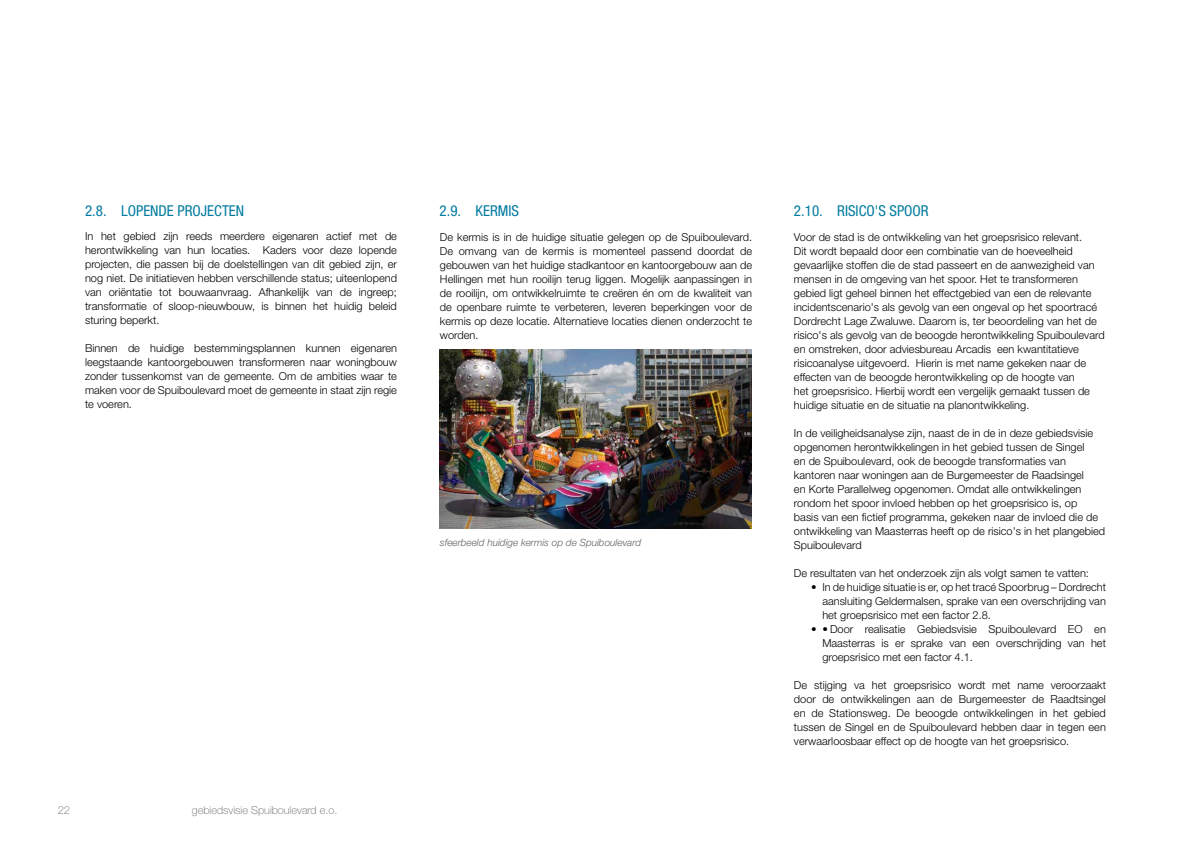
<style>
.page{position:relative;width:1191px;height:842px;background:#fff}
.page>*{position:absolute;margin:0;border:0;box-sizing:border-box;transform-origin:0 0}
.t1{font:condensed 15px "Helvetica Neue LT Pro";color:#007b9f}
.t2{font:300 11px/14px "Helvetica Neue LT Pro";color:#000;text-align:justify}
.t3{font:100 11px "Helvetica Neue LT Pro";color:#646363}
.t4{font:italic 300 10px "Helvetica Neue LT Pro";color:#646363}
</style>
<div class="page">
<img style="left:440px;top:350px;width:312px;height:179px">
<h1 class="t1" style="left:85px;top:202px;width:161px">2.8. LOPENDE PROJECTEN</h1>
<h1 class="t1" style="left:439px;top:202px;width:81px">2.9. KERMIS</h1>
<h1 class="t1" style="left:794px;top:202px;width:136px">2.10. RISICO'S SPOOR</h1>
<p class="t2" style="left:85px;top:229px;width:313px">In het gebied zijn reeds meerdere eigenaren actief met de herontwikkeling van hun locaties. Kaders voor deze lopende projecten, die passen bij de doelstellingen van dit gebied zijn, er nog niet. De initiatieven hebben verschillende status; uiteenlopend van oriëntatie tot bouwaanvraag. Afhankelijk van de ingreep; transformatie of sloop-nieuwbouw, is binnen het huidig beleid sturing beperkt.</p>
<p class="t2" style="left:85px;top:341px;width:313px">Binnen de huidige bestemmingsplannen kunnen eigenaren leegstaande kantoorgebouwen transformeren naar woningbouw zonder tussenkomst van de gemeente. Om de ambities waar te maken voor de Spuiboulevard moet de gemeente in staat zijn regie te voeren.</p>
<p class="t3" style="left:58px;top:803px;width:14px">22</p>
<p class="t3" style="left:192px;top:803px;width:147px">gebiedsvisie Spuiboulevard e.o.</p>
<p class="t2" style="left:440px;top:230px;width:314px">De kermis is in de huidige situatie gelegen op de Spuiboulevard.<br>De omvang van de kermis is momenteel passend doordat de gebouwen van het huidige stadkantoor en kantoorgebouw aan de Hellingen met hun rooilijn terug liggen. Mogelijk aanpassingen in de rooilijn, om ontwikkelruimte te creëren én om de kwaliteit van de openbare ruimte te verbeteren, leveren beperkingen voor de kermis op deze locatie. Alternatieve locaties dienen onderzocht te worden.</p>
<p class="t4" style="left:440px;top:537px;width:203px">sfeerbeeld huidige kermis op de Spuiboulevard</p>
<p class="t2" style="left:794px;top:230px;width:312px;text-align:left">Voor de stad is de ontwikkeling van het groepsrisico relevant.<br>Dit wordt bepaald door een combinatie van de hoeveelheid gevaarlijke stoffen die de stad passeert en de aanwezigheid van mensen in de omgeving van het spoor. Het te transformeren gebied ligt geheel binnen het effectgebied van een de relevante incidentscenario's als gevolg van een ongeval op het spoortracé Dordrecht Lage Zwaluwe. Daarom is, ter beoordeling van het de risico's als gevolg van de beoogde herontwikkeling Spuiboulevard en omstreken, door adviesbureau Arcadis een kwantitatieve risicoanalyse uitgevoerd. Hierin is met name gekeken naar de effecten van de beoogde herontwikkeling op de hoogte van<br>het groepsrisico. Hierbij wordt een vergelijk gemaakt tussen de huidige situatie en de situatie na planontwikkeling.</p>
<p class="t2" style="left:794px;top:426px;width:313px;text-align:left">In de veiligheidsanalyse zijn, naast de in de in deze gebiedsvisie opgenomen herontwikkelingen in het gebied tussen de Singel<br>en de Spuiboulevard, ook de beoogde transformaties van kantoren naar woningen aan de Burgemeester de Raadsingel<br>en Korte Parallelweg opgenomen. Omdat alle ontwikkelingen rondom het spoor invloed hebben op het groepsrisico is, op<br>basis van een fictief programma, gekeken naar de invloed die de ontwikkeling van Maasterras heeft op de risico's in het plangebied Spuiboulevard</p>
<p class="t2" style="left:794px;top:566px;width:296px">De resultaten van het onderzoek zijn als volgt samen te vatten:</p>
<p class="t2" style="left:822px;top:580px;width:285px;text-indent:-11px">• In de huidige situatie is er, op het tracé Spoorbrug – Dordrecht aansluiting Geldermalsen, sprake van een overschrijding van het groepsrisico met een factor 2.8.</p>
<p class="t2" style="left:822px;top:622px;width:285px;text-indent:-11px">• • Door realisatie Gebiedsvisie Spuiboulevard EO en Maasterras is er sprake van een overschrijding van het groepsrisico met een factor 4.1.</p>
<p class="t2" style="left:794px;top:678px;width:313px">De stijging va het groepsrisico wordt met name veroorzaakt door de ontwikkelingen aan de Burgemeester de Raadtsingel en de Stationsweg. De beoogde ontwikkelingen in het gebied tussen de Singel en de Spuiboulevard hebben daar in tegen een verwaarloosbaar effect op de hoogte van het groepsrisico.</p>
</div>
